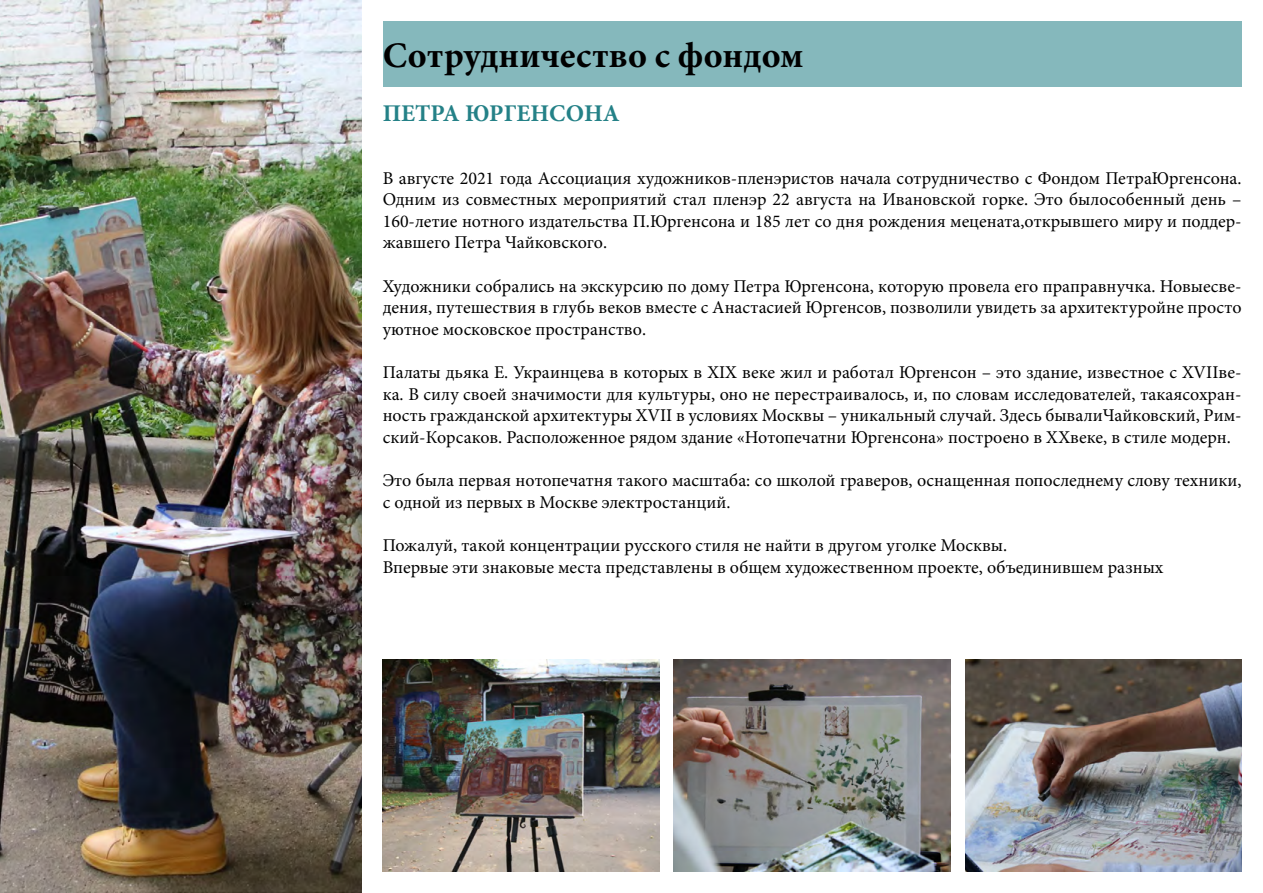
<style>
.page{position:relative;width:1263px;height:893px;background:#fff}
.page>*{position:absolute;margin:0;border:0;box-sizing:border-box;transform-origin:0 0}
.t1{font:700 36px "Minion Pro";letter-spacing:.005em;color:#000}
.t2{font:700 24px "Minion Pro";color:#248187}
.t3{font:18px/21.6px "Minion Pro";color:#000;text-align:justify}
</style>
<div class="page">
<div style="left:383px;top:21px;width:858px;height:66px;background:#85b8bc"></div>
<img style="left:0;top:0;width:361px;height:893px">
<img style="left:383px;top:659px;width:276px;height:213px">
<img style="left:965px;top:659px;width:277px;height:213px">
<img style="left:674px;top:659px;width:276px;height:213px">
<h1 class="t1" style="left:383px;top:30px;width:422px">Сотрудничество с фондом</h1>
<h2 class="t2" style="left:383px;top:97px;width:239px">ПЕТРА ЮРГЕНСОНА</h2>
<p class="t3" style="left:383px;top:167px;width:860px">В августе 2021 года Ассоциация художников-пленэристов начала сотрудничество с Фондом ПетраЮргенсона.<br>Одним из совместных мероприятий стал пленэр 22 августа на Ивановской горке. Это былособенный день – 160-летие нотного издательства П.Юргенсона и 185 лет со дня рождения мецената,открывшего миру и поддер&shy;жавшего Петра Чайковского.</p>
<p class="t3" style="left:383px;top:275px;width:860px">Художники собрались на экскурсию по дому Петра Юргенсона, которую провела его праправнучка. Новыесве&shy;дения, путешествия в глубь веков вместе с Анастасией Юргенсов, позволили увидеть за архитектуройне просто уютное московское пространство.</p>
<p class="t3" style="left:383px;top:362px;width:860px">Палаты дьяка Е. Украинцева в которых в XIX веке жил и работал Юргенсон – это здание, известное с XVIIве&shy;ка. В силу своей значимости для культуры, оно не перестраивалось, и, по словам исследователей, такаясохран&shy;ность гражданской архитектуры XVII в условиях Москвы – уникальный случай. Здесь бывалиЧайковский, Рим&shy;ский-Корсаков. Расположенное рядом здание «Нотопечатни Юргенсона» построено в XXвеке, в стиле модерн.</p>
<p class="t3" style="left:383px;top:470px;width:860px">Это была первая нотопечатня такого масштаба: со школой граверов, оснащенная попоследнему слову техники, с одной из первых в Москве электростанций.</p>
<p class="t3" style="left:383px;top:534px;width:782px">Пожалуй, такой концентрации русского стиля не найти в другом уголке Москвы.<br>Впервые эти знаковые места представлены в общем художественном проекте, объединившем разных</p>
</div>
